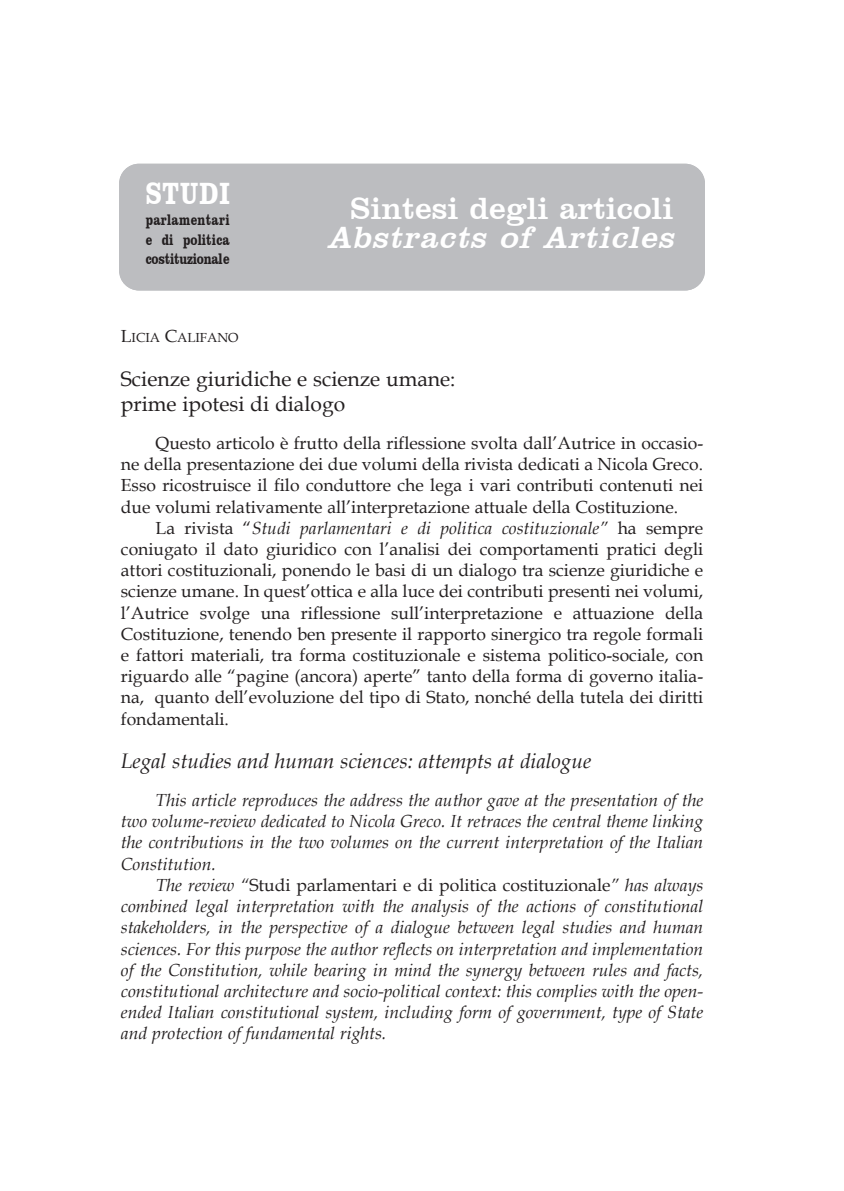
<style>
.page{position:relative;width:844px;height:1191px;background:#fff}
.page>*{position:absolute;margin:0;border:0;box-sizing:border-box;transform-origin:0 0}
.t1{font:31.5px "Clarendon BT";color:#fff}
.t2{font:italic 31.5px "Clarendon BT";color:#fff}
.t3{font:700 31.5px "Clarendon BT";letter-spacing:.045em;color:#fff;scale:.75 1}
.t4{font:21px/25.4px "Book Antiqua";color:#231f20}
.t5{font:italic 21px "Book Antiqua";color:#231f20}
.t6{font:17.5px/21.2px "Book Antiqua";color:#231f20;text-align:justify}
.t7{font:italic 17.5px/21.2px "Book Antiqua";color:#231f20;text-align:justify}
.t8{font:700 15.75px/19.4px "Clarendon BT";letter-spacing:.01em;color:#231f20;text-align:justify;scale:.75 1}
.t9{font:13.12px "Book Antiqua";color:#231f20}
.s1{font-size:17.5px}
.s2{font-style:italic}
.s3{font-style:normal}
</style>
<div class="page">
<div style="left:119px;top:164px;width:585px;height:126px;background:#bcbdc0;border-radius:20px"></div>
<h1 class="t3" style="left:146px;top:174px;width:113px">STUDI</h1>
<p class="t8" style="left:146px;top:210px;width:113px">parlamentari e di politica costituzionale</p>
<h1 class="t1" style="left:350px;top:189px;width:324px">Sintesi degli articoli</h1>
<h1 class="t2" style="left:328px;top:218px;width:353px">Abstracts of Articles</h1>
<p class="t9" style="left:121px;top:330px;width:119px"><span class="s1">L</span>icia <span class="s1">c</span>aLifano</p>
<p class="t4" style="left:121px;top:366px;width:336px">Scienze giuridiche e scienze umane: prime ipotesi di dialogo</p>
<p class="t6" style="left:121px;top:433px;width:583px;text-indent:35px">Questo articolo è frutto della riflessione svolta dall’autrice in occasio&shy;ne della presentazione dei due volumi della rivista dedicati a nicola Greco.<br>Esso ricostruisce il filo conduttore che lega i vari contributi contenuti nei due volumi relativamente all’interpretazione attuale della costituzione.</p>
<p class="t6" style="left:121px;top:517px;width:583px;text-indent:35px">La rivista “<span class="s2">Studi parlamentari e di politica costituzionale”</span> ha sempre coniugato il dato giuridico con l’analisi dei comportamenti pratici degli attori costituzionali, ponendo le basi di un dialogo tra scienze giuridiche e scienze umane. in quest’ottica e alla luce dei contributi presenti nei volumi, l’autrice svolge una riflessione sull’interpretazione e attuazione della costituzione, tenendo ben presente il rapporto sinergico tra regole formali e fattori materiali, tra forma costituzionale e sistema politico-sociale, con riguardo alle “pagine (ancora) aperte” tanto della forma di governo italia&shy;na, quanto dell’evoluzione del tipo di Stato, nonché della tutela dei diritti fondamentali.</p>
<p class="t5" style="left:121px;top:749px;width:471px">Legal studies and human sciences: attempts at dialogue</p>
<p class="t7" style="left:121px;top:790px;width:583px;text-indent:35px">This article reproduces the address the author gave at the presentation of the two volume-review dedicated to Nicola Greco. It retraces the central theme linking the contributions in the two volumes on the current interpretation of the Italian Constitution.</p>
<p class="t7" style="left:121px;top:874px;width:583px;text-indent:35px">The review “<span class="s3">Studi parlamentari e di politica costituzionale</span>” has always combined legal interpretation with the analysis of the actions of constitutional stakeholders, in the perspective of a dialogue between legal studies and human sciences. For this purpose the author reflects on interpretation and implementation of the Constitution, while bearing in mind the synergy between rules and facts, constitutional architecture and socio-political context: this complies with the open&shy;ended Italian constitutional system, including form of government, type of State and protection of fundamental rights.</p>
</div>
